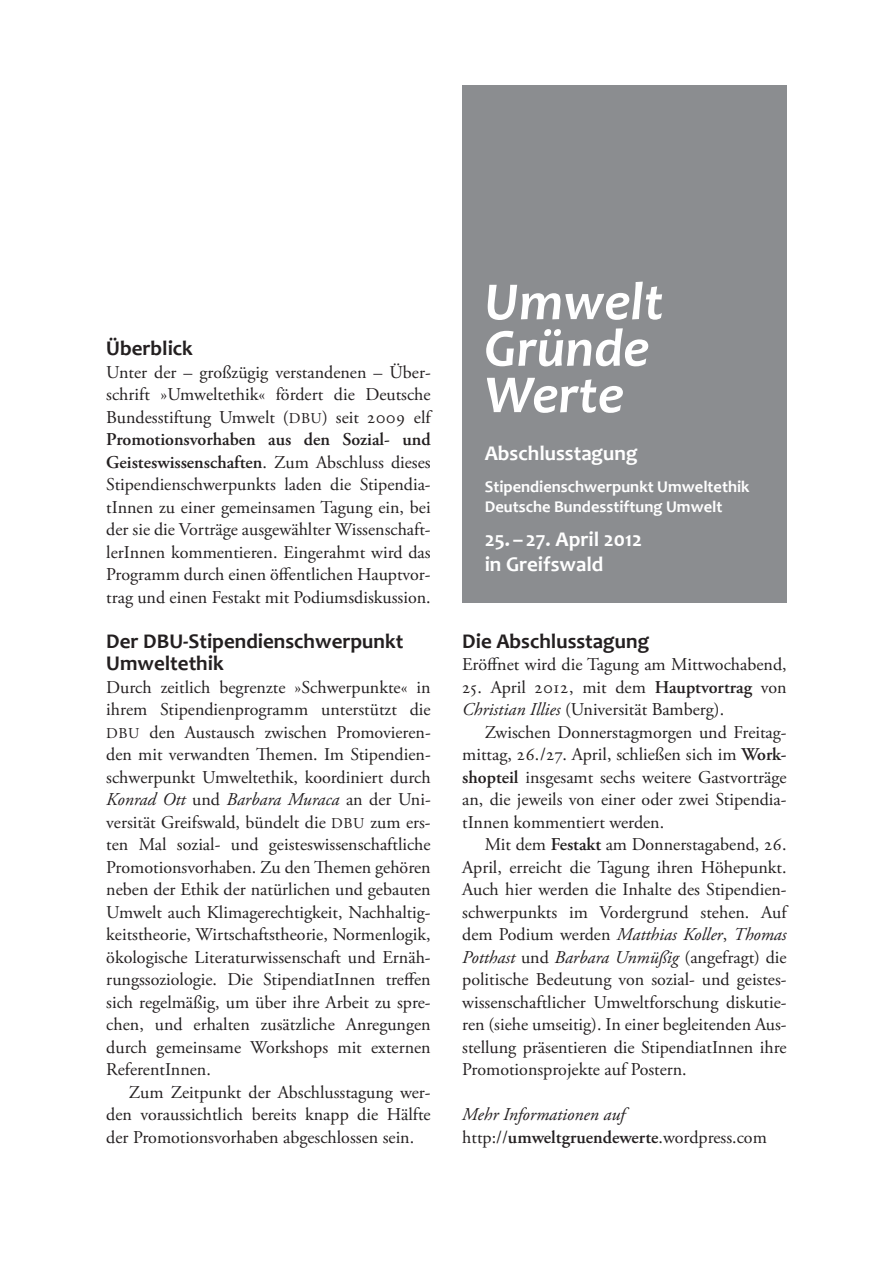
<style>
.page{position:relative;width:893px;height:1263px;background:#fff}
.page>*{position:absolute;margin:0;border:0;box-sizing:border-box;transform-origin:0 0}
.t1{font:italic 700 54px/46.5px "Candara";color:#fff}
.t2{font:700 21px/22.5px "Candara";color:#231f20}
.t3{font:700 21px/25.2px "Candara";color:#fff}
.t4{font:18px/22.5px "Adobe Garamond Pro";color:#231f20;text-align:justify}
.t5{font:700 16.5px/19.8px "Candara";color:#fff}
.s1{font-size:15px}
.s2{font-weight:600}
.s3{font-style:italic}
</style>
<div class="page">
<div style="left:462px;top:85px;width:325px;height:518px;background:#8b8d90"></div>
<p class="t2" style="left:106px;top:337px;width:88px">Überblick</p>
<p class="t4" style="left:106px;top:361px;width:326px">Unter der – großzügig verstandenen – Über&shy;schrift »Umweltethik« fördert die Deutsche Bundesstiftung Umwelt (<span class="s1">DBU</span>) seit 2009 elf <span class="s2">Promotionsvorhaben aus den Sozial- und Geisteswissenschaften</span>. Zum Abschluss dieses Stipendienschwerpunkts laden die Stipendia&shy;tInnen zu einer gemeinsamen Tagung ein, bei der sie die Vorträge ausgewählter Wissenschaft&shy;lerInnen kommentieren. Eingerahmt wird das Programm durch einen öffentlichen Hauptvor&shy;trag und einen Festakt mit Podiumsdiskussion.</p>
<p class="t2" style="left:106px;top:629px;width:299px">Der DBU-Stipendienschwerpunkt<br>Umweltethik</p>
<p class="t4" style="left:106px;top:676px;width:326px">Durch zeitlich begrenzte »Schwerpunkte« in ihrem Stipendienprogramm unterstützt die <span class="s1">DBU</span> den Austausch zwischen Promovieren&shy;den mit verwandten Themen. Im Stipendien&shy;schwerpunkt Umweltethik, koordiniert durch <span class="s3">Konrad Ott</span> und <span class="s3">Barbara Muraca</span> an der Uni&shy;versität Greifswald, bündelt die <span class="s1">DBU</span> zum ers&shy;ten Mal sozial- und geisteswissenschaftliche Promotionsvorhaben. Zu den Themen gehören neben der Ethik der natürlichen und gebauten Umwelt auch Klimagerechtigkeit, Nachhaltig&shy;keitstheorie, Wirtschaftstheorie, Normenlogik, ökologische Literaturwissenschaft und Ernäh&shy;rungssoziologie. Die StipendiatInnen treffen sich regelmäßig, um über ihre Arbeit zu spre&shy;chen, und erhalten zusätzliche Anregungen durch gemeinsame Workshops mit externen ReferentInnen.</p>
<p class="t4" style="left:106px;top:1081px;width:326px;text-indent:22px">Zum Zeitpunkt der Abschlusstagung wer&shy;den voraussichtlich bereits knapp die Hälfte der Promotionsvorhaben abgeschlossen sein.</p>
<h1 class="t1" style="left:485px;top:278px;width:180px">Umwelt<br>Gründe<br>Werte</h1>
<p class="t3" style="left:485px;top:440px;width:154px">Abschlusstagung</p>
<p class="t5" style="left:485px;top:477px;width:266px">Stipendienschwerpunkt Umweltethik<br>Deutsche Bundesstiftung Umwelt</p>
<p class="t3" style="left:485px;top:526px;width:159px">25. – 27. April 2012 in Greifswald</p>
<p class="t2" style="left:462px;top:629px;width:189px">Die Abschlusstagung</p>
<p class="t4" style="left:462px;top:654px;width:326px">Eröffnet wird die Tagung am Mittwochabend,</p>
<p class="t4" style="left:462px;top:676px;width:326px">25. April 2012, mit dem <span class="s2">Hauptvortrag</span> von<br><span class="s3">Christian Illies</span> (Universität Bamberg).</p>
<p class="t4" style="left:462px;top:721px;width:326px;text-indent:22px">Zwischen Donnerstagmorgen und Freitag&shy;mittag, 26./27. April, schließen sich im <span class="s2">Work&shy;shopteil</span> insgesamt sechs weitere Gastvorträge an, die jeweils von einer oder zwei Stipendia&shy;tInnen kommentiert werden.</p>
<p class="t4" style="left:462px;top:834px;width:326px;text-indent:22px">Mit dem <span class="s2">Festakt</span> am Donnerstagabend, 26.<br>April, erreicht die Tagung ihren Höhepunkt.<br>Auch hier werden die Inhalte des Stipendien&shy;schwerpunkts im Vordergrund stehen. Auf dem Podium werden <span class="s3">Matthias Koller</span>, <span class="s3">Thomas Potthast</span> und <span class="s3">Barbara Unmüßig</span> (angefragt) die politische Bedeutung von sozial- und geistes&shy;wissenschaftlicher Umweltforschung diskutie&shy;ren (siehe umseitig). In einer begleitenden Aus&shy;stellung präsentieren die StipendiatInnen ihre Promotionsprojekte auf Postern.</p>
<p class="t4" style="left:462px;top:1104px;width:306px"><span class="s3">Mehr Informationen auf </span>http://<span class="s2">umweltgruendewerte</span>.wordpress.com</p>
</div>
